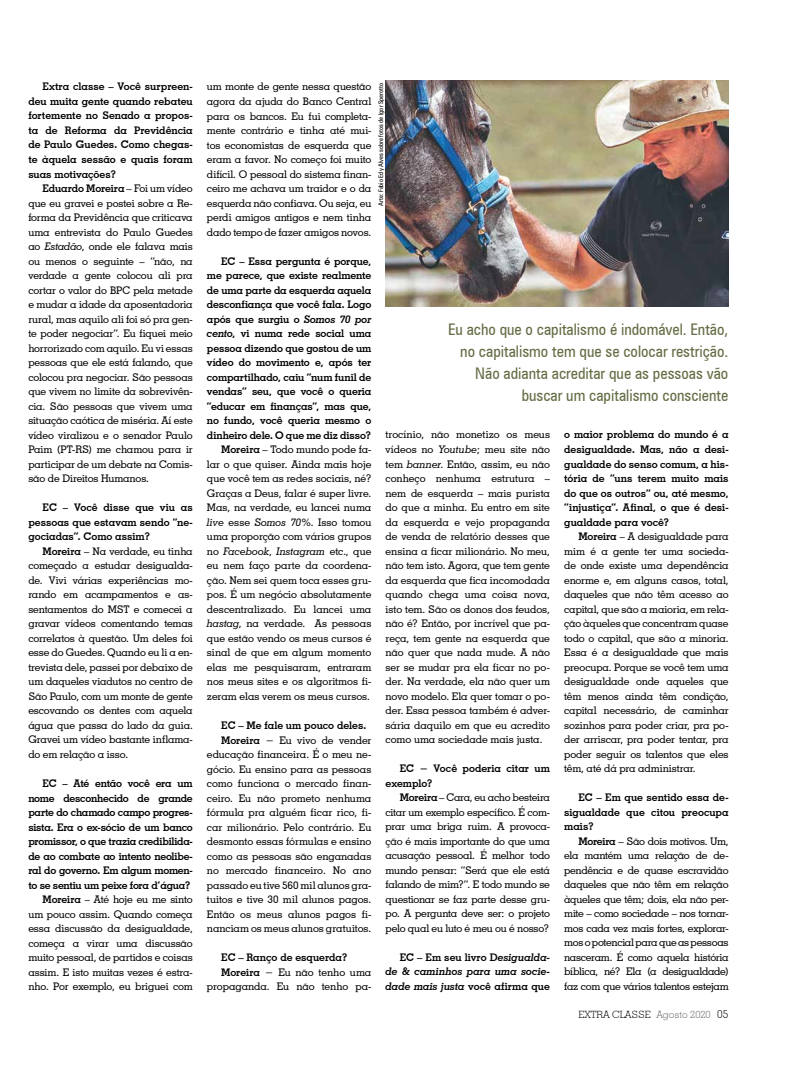
<style>
.page{position:relative;width:791px;height:1078px;background:#fff}
.page>*{position:absolute;margin:0;border:0;box-sizing:border-box;transform-origin:0 0}
.t1{font:condensed 16px/22px "Zurich BT";color:#646e45;text-align:right}
.t2{font:500 10.5px/14.5px "Geometric Slab 703 BT";letter-spacing:-.005em;color:#000;text-align:justify}
.t3{font:700 10.5px/14.5px "Geometric Slab 703 BT";letter-spacing:-.01em;color:#000;text-align:justify}
.t4{font:700 10.5px/14.5px "Geometric Slab 703 BT";letter-spacing:-.03em;color:#000;text-align:right}
.t5{font:italic 700 10.5px/14.5px "Geometric Slab 703 BT";color:#000;text-align:justify}
.t6{font:300 10px "Geometric Slab 703 BT";color:#000}
.t7{font:condensed 6.5px "Zurich BT";color:#000}
.s1{font-weight:700}
.s2{font-style:italic}
.s3{font-weight:500}
.s4{font-weight:700;font-style:italic}
.s5{font-style:normal}
.s6{color:#6f6a66}
.s7{font-size:11px}
</style>
<div class="page">
<img style="left:386px;top:80px;width:343px;height:227px">
<p class="t3" style="left:28px;top:79px;width:166px;text-indent:14px">Extra classe – Você surpreen&shy;deu muita gente quando rebateu fortemente no Senado a propos&shy;ta de Reforma da Previdência de Paulo Guedes. Como chegas&shy;te àquela sessão e quais foram suas motivações?</p>
<p class="t2" style="left:28px;top:181px;width:166px;text-indent:14px"><span class="s1">Eduardo Moreira</span> – Foi um vídeo que eu gravei e postei sobre a Re&shy;forma da Previdência que criticava uma entrevista do Paulo Guedes ao <span class="s2">Estadão</span>, onde ele falava mais ou menos o seguinte – “não, na verdade a gente colocou ali pra cortar o valor do BPC pela metade e mudar a idade da aposentadoria rural, mas aquilo ali foi só pra gen&shy;te poder negociar”. Eu fiquei meio horrorizado com aquilo. Eu vi essas pessoas que ele está falando, que colocou pra negociar. São pessoas que vivem no limite da sobrevivên&shy;cia. São pessoas que vivem uma situação caótica de miséria. Aí este vídeo viralizou e o senador Paulo Paim (PT-RS) me chamou para ir participar de um debate na Comis&shy;são de Direitos Humanos.</p>
<p class="t3" style="left:28px;top:500px;width:166px;text-indent:14px">EC – Você disse que viu as pessoas que estavam sendo “ne&shy;gociadas”. Como assim?</p>
<p class="t2" style="left:28px;top:543px;width:166px;text-indent:14px"><span class="s1">Moreira</span> – Na verdade, eu tinha começado a estudar desigualda&shy;de. Vivi várias experiências mo&shy;rando em acampamentos e as&shy;sentamentos do MST e comecei a gravar vídeos comentando temas correlatos à questão. Um deles foi esse do Guedes. Quando eu li a en&shy;trevista dele, passei por debaixo de um daqueles viadutos no centro de São Paulo, com um monte de gente escovando os dentes com aquela água que passa do lado da guia.<br>Gravei um vídeo bastante inflama&shy;do em relação a isso.</p>
<p class="t4" style="left:28px;top:775px;width:166px">EC – Até então você era um nome desconhecido de grande parte do chamado campo progres&shy;sista. Era o ex-sócio de um banco promissor, o que trazia credibilida&shy;de ao combate ao intento neolibe&shy;ral do governo. Em algum momen&shy;to se sentiu um peixe fora d’água?<br>Moreira <span class="s3">– Até hoje eu me sinto um pouco assim. Quando começa essa discussão da desigualdade, começa a virar uma discussão muito pessoal, de partidos e coisas assim. E isto muitas vezes é estra&shy;nho. Por exemplo, eu briguei com</span></p>
<p class="t2" style="left:207px;top:79px;width:166px">um monte de gente nessa questão agora da ajuda do Banco Central para os bancos. Eu fui completa&shy;mente contrário e tinha até mui&shy;tos economistas de esquerda que eram a favor. No começo foi muito difícil. O pessoal do sistema finan&shy;ceiro me achava um traidor e o da esquerda não confiava. Ou seja, eu perdi amigos antigos e nem tinha dado tempo de fazer amigos novos.</p>
<p class="t2" style="left:207px;top:253px;width:166px;text-align:right"><span class="s1">EC – Essa pergunta é porque, me parece, que existe realmente de uma parte da esquerda aquela desconfiança que você fala. Logo após que surgiu o</span> <span class="s4">Somos 70 por cento</span><span class="s1">, vi numa rede social uma pessoa dizendo que gostou de um vídeo do movimento e, após ter compartilhado, caiu “num funil de vendas” seu, que você o queria “educar em finanças”, mas que, no fundo, você queria mesmo o dinheiro dele. O que me diz disso?<br>Moreira</span> – Todo mundo pode fa&shy;lar o que quiser. Ainda mais hoje que você tem as redes sociais, né?<br>Graças a Deus, falar é super livre.<br>Mas, na verdade, eu lancei numa <span class="s2">live</span> esse <span class="s2">Somos 70%</span>. Isso tomou uma proporção com vários grupos no <span class="s2">Facebook</span>, <span class="s2">Instagram</span> etc., que eu nem faço parte da coordena&shy;ção. Nem sei quem toca esses gru&shy;pos. É um negócio absolutamente descentralizado. Eu lancei uma <span class="s2">hastag</span>, na verdade. As pessoas que estão vendo os meus cursos é sinal de que em algum momento elas me pesquisaram, entraram nos meus sites e os algoritmos fi&shy;zeram elas verem os meus cursos.</p>
<p class="t3" style="left:221px;top:717px;width:147px">EC – Me fale um pouco deles.</p>
<p class="t2" style="left:221px;top:732px;width:152px"><span class="s1">Moreira</span> − Eu vivo de vender</p>
<p class="t2" style="left:207px;top:746px;width:166px">educação financeira. É o meu ne-</p>
<p class="t2" style="left:207px;top:761px;width:166px">gócio. Eu ensino para as pessoas</p>
<p class="t2" style="left:207px;top:775px;width:166px">como funciona o mercado finan-</p>
<p class="t2" style="left:207px;top:790px;width:166px">ceiro. Eu não prometo nenhuma</p>
<p class="t2" style="left:207px;top:804px;width:166px">fórmula pra alguém ficar rico, fi-</p>
<p class="t2" style="left:207px;top:819px;width:166px">car milionário. Pelo contrário. Eu</p>
<p class="t2" style="left:207px;top:833px;width:166px">desmonto essas fórmulas e ensino</p>
<p class="t2" style="left:207px;top:848px;width:166px">como as pessoas são enganadas</p>
<p class="t2" style="left:207px;top:862px;width:166px">no mercado financeiro. No ano</p>
<p class="t2" style="left:207px;top:877px;width:166px">passado eu tive 560 mil alunos gra-</p>
<p class="t2" style="left:207px;top:891px;width:166px">tuitos e tive 30 mil alunos pagos.</p>
<p class="t2" style="left:207px;top:906px;width:166px">Então os meus alunos pagos fi-</p>
<p class="t2" style="left:207px;top:920px;width:166px">nanciam os meus alunos gratuitos.</p>
<p class="t3" style="left:221px;top:949px;width:128px">EC – Ranço de esquerda?</p>
<p class="t2" style="left:221px;top:964px;width:152px"><span class="s1">Moreira</span> − Eu não tenho uma</p>
<p class="t2" style="left:207px;top:978px;width:166px">propaganda. Eu não tenho pa-</p>
<p class="t7" style="left:377px;top:206px;width:124px;rotate:-90deg">Arte: Fabio Edy Alves sobre fotos de Igor Sperotto</p>
<h1 class="t1" style="left:448px;top:318px;width:282px">Eu acho que o capitalismo é indomável. Então, no capitalismo tem que se colocar restrição.<br>Não adianta acreditar que as pessoas vão buscar um capitalismo consciente</h1>
<p class="t3" style="left:564px;top:427px;width:166px">o maior problema do mundo é a desigualdade. Mas, não a desi&shy;gualdade do senso comum, a his&shy;tória de “uns terem muito mais do que os outros” ou, até mesmo, “injustiça”. Afinal, o que é desi&shy;gualdade para você?</p>
<p class="t2" style="left:564px;top:529px;width:166px;text-indent:14px"><span class="s1">Moreira</span> – A desigualdade para mim é a gente ter uma socieda&shy;de onde existe uma dependência enorme e, em alguns casos, total, daqueles que não têm acesso ao capital, que são a maioria, em rela&shy;ção àqueles que concentram quase todo o capital, que são a minoria.<br>Essa é a desigualdade que mais preocupa. Porque se você tem uma desigualdade onde aqueles que têm menos ainda têm condição, capital necessário, de caminhar sozinhos para poder criar, pra po&shy;der arriscar, pra poder tentar, pra poder seguir os talentos que eles têm, até dá pra administrar.</p>
<p class="t3" style="left:564px;top:790px;width:166px;text-indent:14px">EC – Em que sentido essa de&shy;sigualdade que citou preocupa mais?</p>
<p class="t2" style="left:564px;top:833px;width:166px;text-indent:14px"><span class="s1">Moreira</span> – São dois motivos. Um, ela mantém uma relação de de&shy;pendência e de quase escravidão daqueles que não têm em relação àqueles que têm; dois, ela não per&shy;mite – como sociedade – nos tornar&shy;mos cada vez mais fortes, explorar&shy;mos o potencial para que as pessoas nasceram. É como aquela história bíblica, né? Ela (a desigualdade) faz com que vários talentos estejam</p>
<p class="t2" style="left:386px;top:427px;width:166px">trocínio, não monetizo os meus vídeos no <span class="s2">Youtube</span>; meu site não tem <span class="s2">banner</span>. Então, assim, eu não conheço nenhuma estrutura – nem de esquerda – mais purista do que a minha. Eu entro em site da esquerda e vejo propaganda de venda de relatório desses que ensina a ficar milionário. No meu, não tem isto. Agora, que tem gente da esquerda que fica incomodada quando chega uma coisa nova, isto tem. São os donos dos feudos, não é? Então, por incrível que pa&shy;reça, tem gente na esquerda que não quer que nada mude. A não ser se mudar pra ela ficar no po&shy;der. Na verdade, ela não quer um novo modelo. Ela quer tomar o po&shy;der. Essa pessoa também é adver&shy;sária daquilo em que eu acredito como uma sociedade mais justa.</p>
<p class="t3" style="left:386px;top:761px;width:166px;text-indent:14px">EC − Você poderia citar um exemplo?</p>
<p class="t2" style="left:386px;top:790px;width:166px;text-indent:14px"><span class="s1">Moreira</span> – Cara, eu acho besteira citar um exemplo específico. É com&shy;prar uma briga ruim. A provoca&shy;ção é mais importante do que uma acusação pessoal. É melhor todo mundo pensar: “Será que ele está falando de mim?”. E todo mundo se questionar se faz parte desse gru&shy;po. A pergunta deve ser: o projeto pelo qual eu luto é meu ou é nosso?</p>
<p class="t5" style="left:386px;top:949px;width:166px;text-indent:14px"><span class="s5">EC – Em seu livro D</span>esigualda&shy;de &amp; caminhos para uma socie&shy;dade mais justa <span class="s5">você afirma que</span></p>
<p class="t6" style="left:578px;top:1007px;width:151px">EXTRA CLASSE <span class="s6">Agosto 2020</span> <span class="s7">05</span></p>
</div>
